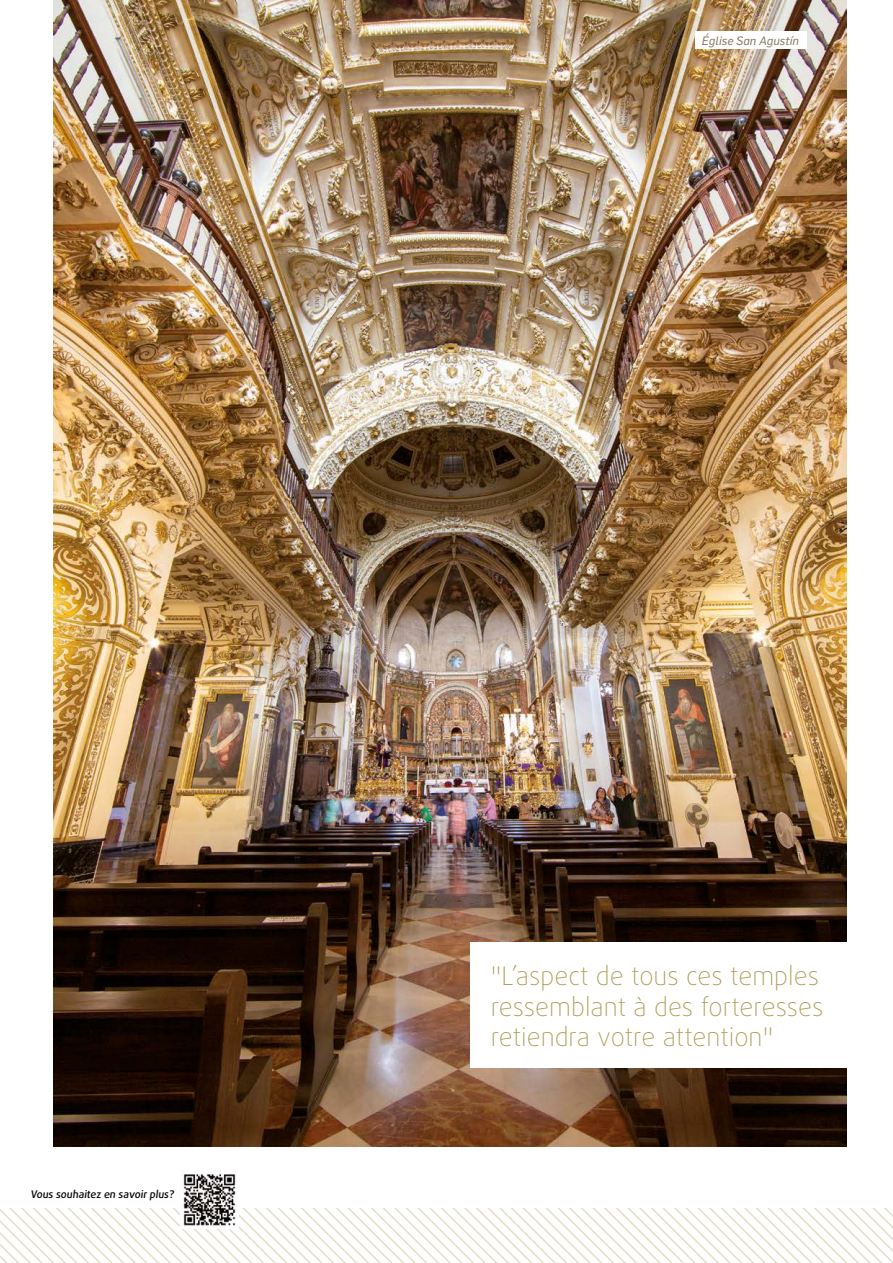
<style>
.page{position:relative;width:893px;height:1263px;background:#fff}
.page>*{position:absolute;margin:0;border:0;box-sizing:border-box;transform-origin:0 0}
.t1{font:100 25.5px/30.6px "Daxline Pro";color:#a99a50}
.t2{font:italic 12px "Flama";color:#8b8268}
.t3{font:500 10.5px "Daxline Pro";color:#000}
</style>
<div class="page">
<img style="left:53px;top:0;width:793px;height:1146px">
<div style="left:470px;top:942px;width:423px;height:126px;background:#fff"></div>
<svg style="left:0;top:1209px;width:893px;height:54px"></svg>
<div style="left:695px;top:32px;width:112px;height:17px;background:#fff"></div>
<img style="left:180px;top:1174px;width:59px;height:54px">
<p class="t2" style="left:702px;top:33px;width:99px">Église San Agustín</p>
<p class="t3" style="left:30px;top:1187px;width:147px">Vous souhaitez en savoir plus?</p>
<p class="t1" style="left:491px;top:961px;width:334px">"L’aspect de tous ces temples ressemblant à des forteresses retiendra votre attention"</p>
</div>
